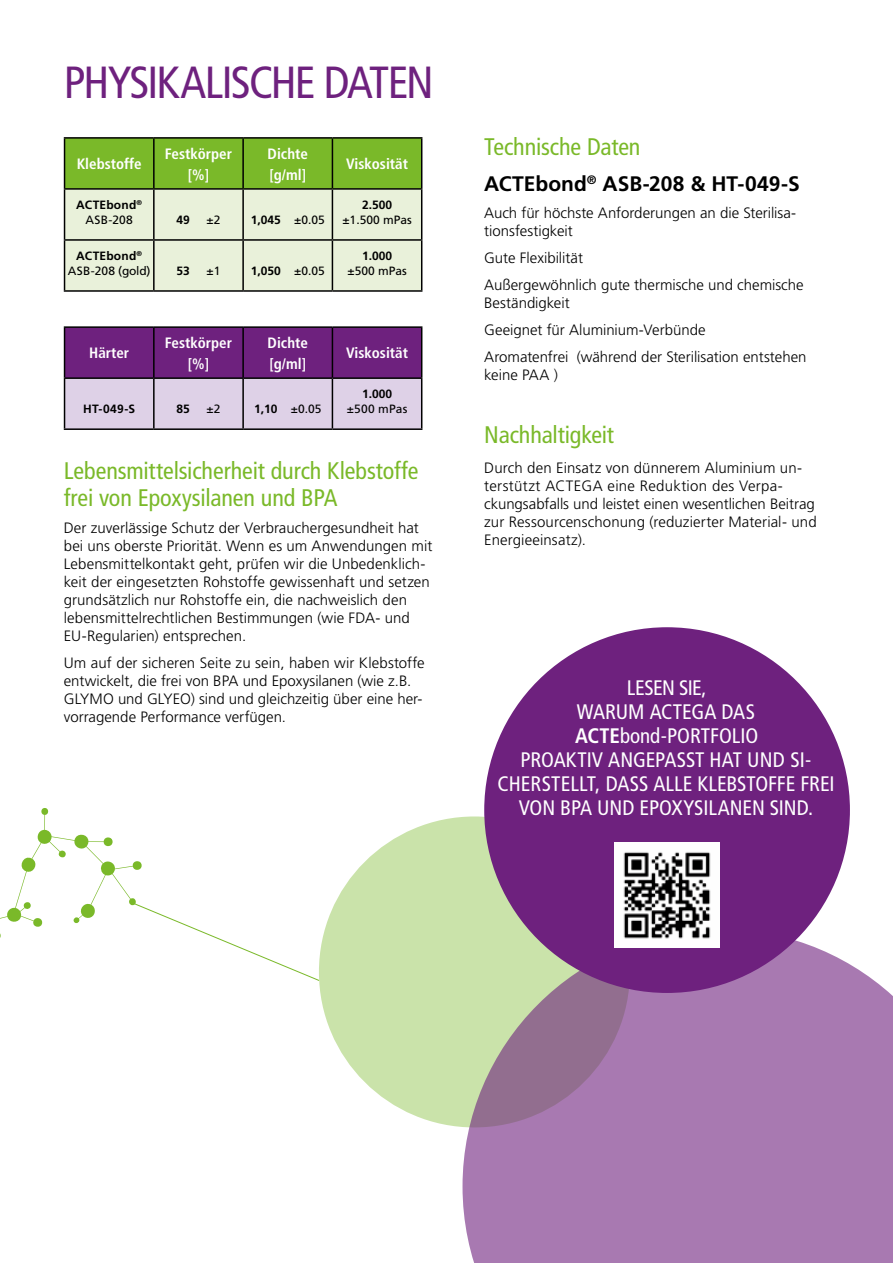
<style>
.page{position:relative;width:893px;height:1263px;background:#fff}
.page>*{position:absolute;margin:0;border:0;box-sizing:border-box;transform-origin:0 0}
.t1{font:condensed 45px "Frutiger LT Pro";letter-spacing:-.04em;color:#6e217e}
.t2{font:condensed 24px/27px "Frutiger LT Pro";letter-spacing:-.005em;color:#7ab929}
.t3{font:condensed 21px/24px "Frutiger LT Pro";letter-spacing:-.005em;color:#fff;text-align:center}
.t4{font:700 21px "Frutiger LT Pro";color:#000}
.t5{font:300 15px/18px "Frutiger LT Pro";color:#000}
.t6{font:700 condensed 15px/21px "Frutiger LT Pro";color:#fff;text-align:center}
.t7{font:700 12px/15px "Frutiger LT Pro";color:#000;text-align:center}
.t8{font:12px/15px "Frutiger LT Pro";color:#000;text-align:center}
.s1{font-weight:400}
.s2{font-weight:700}
</style>
<div class="page">
<svg style="left:142px;top:906px;width:178px;height:75px"></svg>
<svg style="left:0;top:360px;width:142px;height:578px"></svg>
<div style="left:319px;top:816px;width:311px;height:311px;background:#cae3aa;border-radius:50%"></div>
<svg style="left:462px;top:932px;width:431px;height:331px;background:#aa84af"></svg>
<div style="left:484px;top:627px;width:366px;height:366px;background:#6e217e;border-radius:50%"></div>
<svg style="left:65px;top:328px;width:356px;height:100px;background:#a578b2"></svg>
<hr style="left:64px;top:326px;width:90px;height:2px;background:#000">
<hr style="left:64px;top:328px;width:1px;height:49px;background:#000">
<hr style="left:154px;top:326px;width:89px;height:2px;background:#000">
<hr style="left:153px;top:328px;width:2px;height:49px;background:#000">
<hr style="left:243px;top:326px;width:89px;height:2px;background:#000">
<hr style="left:242px;top:328px;width:2px;height:49px;background:#000">
<hr style="left:332px;top:326px;width:90px;height:2px;background:#000">
<hr style="left:332px;top:328px;width:1px;height:49px;background:#000">
<hr style="left:421px;top:328px;width:1px;height:49px;background:#000">
<hr style="left:64px;top:377px;width:90px;height:2px;background:#000">
<hr style="left:64px;top:379px;width:1px;height:49px;background:#000">
<hr style="left:154px;top:377px;width:89px;height:2px;background:#000">
<hr style="left:153px;top:379px;width:2px;height:49px;background:#000">
<hr style="left:243px;top:377px;width:89px;height:2px;background:#000">
<hr style="left:242px;top:379px;width:2px;height:49px;background:#000">
<hr style="left:332px;top:377px;width:90px;height:2px;background:#000">
<hr style="left:332px;top:379px;width:1px;height:49px;background:#000">
<hr style="left:421px;top:379px;width:1px;height:49px;background:#000">
<hr style="left:64px;top:428px;width:90px;height:2px;background:#000">
<hr style="left:154px;top:428px;width:89px;height:2px;background:#000">
<hr style="left:243px;top:428px;width:89px;height:2px;background:#000">
<hr style="left:332px;top:428px;width:90px;height:2px;background:#000">
<svg style="left:65px;top:139px;width:356px;height:151px;background:#c3dd9e"></svg>
<hr style="left:64px;top:137px;width:90px;height:2px;background:#000">
<hr style="left:64px;top:139px;width:1px;height:49px;background:#000">
<hr style="left:154px;top:137px;width:89px;height:2px;background:#000">
<hr style="left:153px;top:139px;width:2px;height:49px;background:#000">
<hr style="left:243px;top:137px;width:89px;height:2px;background:#000">
<hr style="left:242px;top:139px;width:2px;height:49px;background:#000">
<hr style="left:332px;top:137px;width:90px;height:2px;background:#000">
<hr style="left:332px;top:139px;width:1px;height:49px;background:#000">
<hr style="left:421px;top:139px;width:1px;height:49px;background:#000">
<hr style="left:64px;top:188px;width:90px;height:2px;background:#000">
<hr style="left:64px;top:190px;width:1px;height:49px;background:#000">
<hr style="left:154px;top:188px;width:89px;height:2px;background:#000">
<hr style="left:153px;top:190px;width:2px;height:49px;background:#000">
<hr style="left:243px;top:188px;width:89px;height:2px;background:#000">
<hr style="left:242px;top:190px;width:2px;height:49px;background:#000">
<hr style="left:332px;top:188px;width:90px;height:2px;background:#000">
<hr style="left:332px;top:190px;width:1px;height:49px;background:#000">
<hr style="left:421px;top:190px;width:1px;height:49px;background:#000">
<hr style="left:64px;top:239px;width:90px;height:2px;background:#000">
<hr style="left:64px;top:241px;width:1px;height:49px;background:#000">
<hr style="left:154px;top:239px;width:89px;height:2px;background:#000">
<hr style="left:153px;top:241px;width:2px;height:49px;background:#000">
<hr style="left:243px;top:239px;width:89px;height:2px;background:#000">
<hr style="left:242px;top:241px;width:2px;height:49px;background:#000">
<hr style="left:332px;top:239px;width:90px;height:2px;background:#000">
<hr style="left:332px;top:241px;width:1px;height:49px;background:#000">
<hr style="left:421px;top:241px;width:1px;height:49px;background:#000">
<hr style="left:64px;top:290px;width:90px;height:2px;background:#000">
<hr style="left:154px;top:290px;width:89px;height:2px;background:#000">
<hr style="left:243px;top:290px;width:89px;height:2px;background:#000">
<hr style="left:332px;top:290px;width:90px;height:2px;background:#000">
<img style="left:614px;top:842px;width:106px;height:106px">
<h1 class="t1" style="left:64px;top:56px;width:371px">PHYSIKALISCHE DATEN</h1>
<p class="t6" style="left:77px;top:153px;width:66px">Klebstoffe</p>
<p class="t6" style="left:165px;top:143px;width:69px">Festkörper [%]</p>
<p class="t6" style="left:268px;top:143px;width:42px;text-align:left">Dichte [g/ml]</p>
<p class="t6" style="left:346px;top:153px;width:63px">Viskosität</p>
<p class="t7" style="left:76px;top:198px;width:67px">ACTEbond<sup>®<br></sup><span class="s1">ASB-208</span></p>
<p class="t7" style="left:362px;top:198px;width:32px">2.500</p>
<p class="t8" style="left:342px;top:213px;width:71px">±1.500 mPas</p>
<p class="t7" style="left:177px;top:213px;width:15px">49</p>
<p class="t8" style="left:207px;top:213px;width:15px">±2</p>
<p class="t7" style="left:251px;top:213px;width:75px">1,045 <span class="s1">±0.05</span></p>
<p class="t8" style="left:68px;top:249px;width:84px"><span class="s2">ACTEbond</span><sup>®<br></sup>ASB-208 (gold)</p>
<p class="t7" style="left:177px;top:264px;width:15px">53</p>
<p class="t8" style="left:207px;top:264px;width:15px">±1</p>
<p class="t7" style="left:251px;top:264px;width:75px">1,050 <span class="s1">±0.05</span></p>
<p class="t7" style="left:362px;top:249px;width:32px">1.000</p>
<p class="t8" style="left:347px;top:264px;width:61px">±500 mPas</p>
<p class="t6" style="left:89px;top:343px;width:42px">Härter</p>
<p class="t6" style="left:165px;top:332px;width:69px">Festkörper [%]</p>
<p class="t6" style="left:268px;top:332px;width:42px;text-align:left">Dichte [g/ml]</p>
<p class="t6" style="left:346px;top:343px;width:63px">Viskosität</p>
<p class="t7" style="left:83px;top:402px;width:53px">HT-049-S</p>
<p class="t7" style="left:177px;top:402px;width:15px">85</p>
<p class="t8" style="left:207px;top:402px;width:15px">±2</p>
<p class="t8" style="left:254px;top:402px;width:69px"><span class="s2">1,10</span> ±0.05</p>
<p class="t7" style="left:362px;top:387px;width:32px">1.000</p>
<p class="t8" style="left:347px;top:402px;width:62px">±500 mPas</p>
<h2 class="t2" style="left:64px;top:458px;width:356px">Lebensmittelsicherheit durch Klebstoffe frei von Epoxysilanen und BPA</h2>
<p class="t5" style="left:64px;top:519px;width:370px">Der zuverlässige Schutz der Verbrauchergesundheit hat bei uns oberste Priorität. Wenn es um Anwendungen mit Lebensmittelkontakt geht, prüfen wir die Unbedenklich&shy;keit der eingesetzten Rohstoffe gewissenhaft und setzen grundsätzlich nur Rohstoffe ein, die nachweislich den lebensmittelrechtlichen Bestimmungen (wie FDA- und EU-Regularien) entsprechen.</p>
<p class="t5" style="left:64px;top:654px;width:362px">Um auf der sicheren Seite zu sein, haben wir Klebstoffe entwickelt, die frei von BPA und Epoxysilanen (wie z.B.<br>GLYMO und GLYEO) sind und gleichzeitig über eine her&shy;vorragende Performance verfügen.</p>
<h2 class="t2" style="left:484px;top:133px;width:158px">Technische Daten</h2>
<h3 class="t4" style="left:484px;top:171px;width:317px">ACTEbond<sup>®</sup> ASB-208 &amp; HT-049-S</h3>
<p class="t5" style="left:484px;top:204px;width:313px">Auch für höchste Anforderungen an die Sterilisa&shy;tionsfestigkeit</p>
<p class="t5" style="left:484px;top:245px;width:321px;line-height:27px">Gute Flexibilität<br>Außergewöhnlich gute thermische und chemische</p>
<p class="t5" style="left:484px;top:290px;width:324px;line-height:27px">Beständigkeit<br>Geeignet für Aluminium-Verbünde<br>Aromatenfrei (während der Sterilisation entstehen</p>
<p class="t5" style="left:484px;top:366px;width:75px">keine PAA )</p>
<h2 class="t2" style="left:484px;top:421px;width:131px">Nachhaltigkeit</h2>
<p class="t5" style="left:484px;top:459px;width:334px">Durch den Einsatz von dünnerem Aluminium un&shy;terstützt ACTEGA eine Reduktion des Verpa&shy;ckungsabfalls und leistet einen wesentlichen Beitrag zur Ressourcenschonung (reduzierter Material- und Energieeinsatz).</p>
<h3 class="t3" style="left:498px;top:676px;width:338px">LESEN SIE,<br>WARUM ACTEGA DAS<br><span class="s2">ACTE</span>bond-PORTFOLIO<br>PROAKTIV ANGEPASST HAT UND SI-<br>CHERSTELLT, DASS ALLE KLEBSTOFFE FREI<br>VON BPA UND EPOXYSILANEN SIND.</h3>
</div>
